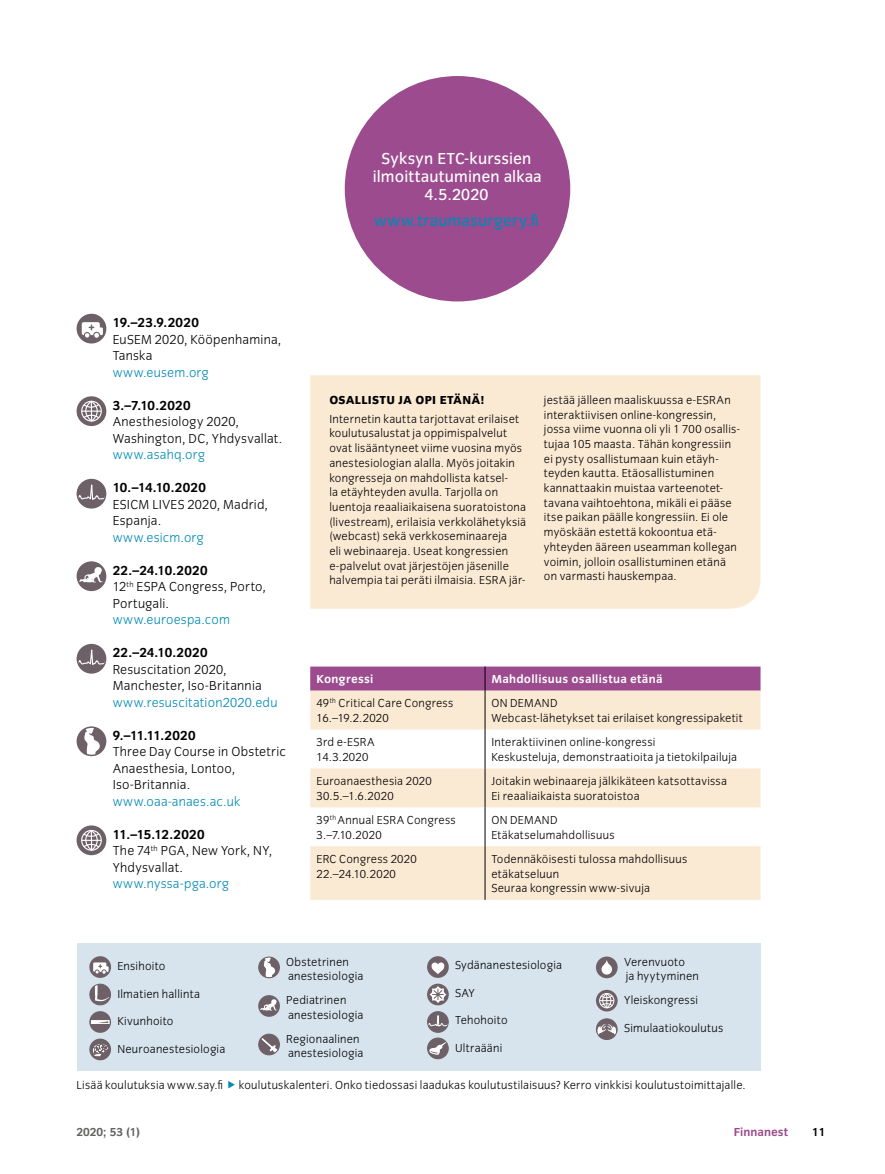
<style>
.page{position:relative;width:885px;height:1174px;background:#fff}
.page>*{position:absolute;margin:0;border:0;box-sizing:border-box;transform-origin:0 0}
.t1{font:16.5px/18px "Congress Sans";letter-spacing:.01em;color:#fff;text-align:center}
.t2{font:16.5px "Congress Sans";letter-spacing:.01em;color:#008ab4}
.t3{font:300 13.5px/16.5px "Congress Sans";letter-spacing:.015em;color:#000}
.t4{font:300 13.5px "Congress Sans";letter-spacing:.015em;color:#008ab4}
.t5{font:700 13.5px "Congress Sans";letter-spacing:.025em;color:#000}
.t6{font:700 13.5px "Congress Sans";color:#000}
.t7{font:300 12px/14.7px "Congress Sans";letter-spacing:.02em;color:#000}
.t8{font:700 12px "Congress Sans";letter-spacing:.02em;color:#fff}
.t9{font:800 12px "Congress Sans";letter-spacing:.02em;color:#000}
.t10{font:700 12px "Congress Sans";color:#636362}
.t11{font:700 12px "Congress Sans";color:#9b4b8e}
.t12{font:700 12px "Congress Sans";color:#000}
.s1{font-weight:700}
</style>
<div class="page">
<div style="left:77px;top:943px;width:683px;height:127px;background:#d7e4ed"></div>
<div style="left:89px;top:956px;width:22px;height:22px;background:#6d6167;border-radius:50%"></div>
<svg style="left:93px;top:962px;width:16px;height:12px"></svg>
<div style="left:90px;top:984px;width:20px;height:20px;background:#6d6167;border-radius:50%"></div>
<svg style="left:95px;top:985px;width:14px;height:16px"></svg>
<div style="left:89px;top:983px;width:22px;height:22px;border:1px solid #6d6167;border-radius:50%"></div>
<div style="left:89px;top:1011px;width:22px;height:21px;background:#6d6167;border-radius:50%"></div>
<svg style="left:91px;top:1020px;width:19px;height:4px"></svg>
<svg style="left:89px;top:1038px;width:22px;height:22px"></svg>
<svg style="left:92px;top:1042px;width:17px;height:14px"></svg>
<div style="left:259px;top:957px;width:20px;height:20px;background:#6d6167;border-radius:50%"></div>
<svg style="left:264px;top:958px;width:11px;height:18px"></svg>
<div style="left:258px;top:956px;width:22px;height:22px;border:1px solid #6d6167;border-radius:50%"></div>
<svg style="left:258px;top:995px;width:22px;height:21px"></svg>
<svg style="left:260px;top:999px;width:17px;height:11px"></svg>
<div style="left:259px;top:1034px;width:20px;height:20px;background:#6d6167;border-radius:50%"></div>
<svg style="left:262px;top:1038px;width:16px;height:15px"></svg>
<div style="left:258px;top:1033px;width:22px;height:22px;border:1px solid #6d6167;border-radius:50%"></div>
<div style="left:427px;top:956px;width:21px;height:22px;background:#6d6167;border-radius:50%"></div>
<svg style="left:431px;top:962px;width:13px;height:12px"></svg>
<svg style="left:427px;top:983px;width:21px;height:22px"></svg>
<svg style="left:429px;top:985px;width:17px;height:18px"></svg>
<svg style="left:427px;top:1011px;width:21px;height:21px"></svg>
<div style="left:427px;top:1011px;width:21px;height:21px;border:1px solid #6d6167;border-radius:50%"></div>
<div style="left:427px;top:1038px;width:21px;height:20px;background:#6d6167;border-radius:50%"></div>
<svg style="left:429px;top:1040px;width:17px;height:14px"></svg>
<div style="left:427px;top:1037px;width:21px;height:22px;border:1px solid #6d6167;border-radius:50%"></div>
<div style="left:596px;top:956px;width:21px;height:22px;background:#6d6167;border-radius:50%"></div>
<div style="left:601px;top:964px;width:11px;height:10px;background:#fff;border-radius:50%"></div>
<svg style="left:603px;top:960px;width:6px;height:6px"></svg>
<svg style="left:596px;top:989px;width:21px;height:22px"></svg>
<svg style="left:597px;top:992px;width:19px;height:17px"></svg>
<div style="left:596px;top:1018px;width:21px;height:21px;background:#6d6167;border-radius:50%"></div>
<svg style="left:596px;top:1023px;width:21px;height:14px"></svg>
<div style="left:596px;top:1018px;width:21px;height:22px;border:1px solid #6d6167;border-radius:50%"></div>
<div style="left:77px;top:314px;width:29px;height:29px;background:#6d6167;border-radius:50%"></div>
<div style="left:84px;top:332px;width:6px;height:7px;border:1px solid #6d6167;border-radius:50%"></div>
<div style="left:93px;top:332px;width:7px;height:7px;border:1px solid #6d6167;border-radius:50%"></div>
<svg style="left:82px;top:322px;width:21px;height:16px"></svg>
<div style="left:77px;top:396px;width:29px;height:30px;background:#6d6167;border-radius:50%"></div>
<svg style="left:79px;top:400px;width:25px;height:22px"></svg>
<svg style="left:77px;top:479px;width:29px;height:29px"></svg>
<div style="left:77px;top:479px;width:29px;height:29px;border:2px solid #6d6167;border-radius:50%"></div>
<div style="left:77px;top:561px;width:29px;height:30px;background:#6d6167;border-radius:50%"></div>
<svg style="left:79px;top:567px;width:24px;height:15px"></svg>
<svg style="left:77px;top:644px;width:29px;height:29px"></svg>
<div style="left:77px;top:644px;width:29px;height:29px;border:2px solid #6d6167;border-radius:50%"></div>
<div style="left:77px;top:727px;width:29px;height:28px;background:#6d6167;border-radius:50%"></div>
<svg style="left:84px;top:729px;width:16px;height:26px"></svg>
<div style="left:77px;top:726px;width:29px;height:30px;border:2px solid #6d6167;border-radius:50%"></div>
<div style="left:77px;top:825px;width:29px;height:30px;background:#6d6167;border-radius:50%"></div>
<svg style="left:79px;top:829px;width:25px;height:22px"></svg>
<div style="left:345px;top:76px;width:225px;height:225px;background:#9b4b8e;border-radius:50%"></div>
<div style="left:310px;top:375px;width:450px;height:233px;background:#fae9d3"></div>
<svg style="left:310px;top:690px;width:450px;height:210px;fill:#fae9d3"></svg>
<div style="left:310px;top:666px;width:450px;height:24px;background:#9b4b8e"></div>
<hr style="left:484px;top:690px;width:1px;height:39px;background:#000">
<hr style="left:484px;top:729px;width:1px;height:39px;background:#000">
<hr style="left:484px;top:768px;width:1px;height:39px;background:#000">
<hr style="left:484px;top:807px;width:1px;height:39px;background:#000">
<hr style="left:484px;top:846px;width:1px;height:54px;background:#000">
<h1 class="t1" style="left:373px;top:149px;width:170px">Syksyn ETC-kurssien ilmoittautuminen alkaa<br>4.5.2020</h1>
<h1 class="t2" style="left:374px;top:212px;width:166px">www.traumasurgery.fi</h1>
<p class="t5" style="left:113px;top:315px;width:88px">19.–23.9.2020</p>
<p class="t3" style="left:113px;top:331px;width:170px">EuSEM 2020, Kööpenhamina,<br>Tanska</p>
<p class="t4" style="left:113px;top:365px;width:98px">www.eusem.org</p>
<p class="t5" style="left:113px;top:397px;width:79px">3.–7.10.2020</p>
<p class="t3" style="left:113px;top:413px;width:171px">Anesthesiology 2020,<br>Washington, DC, Yhdysvallat.</p>
<p class="t4" style="left:113px;top:447px;width:94px">www.asahq.org</p>
<p class="t6" style="left:113px;top:480px;width:95px">10.–14.10.2020</p>
<p class="t3" style="left:113px;top:496px;width:157px">ESICM LIVES 2020, Madrid,<br>Espanja.</p>
<p class="t4" style="left:113px;top:530px;width:93px">www.esicm.org</p>
<p class="t3" style="left:113px;top:562px;width:155px"><span class="s1">22.–24.10.2020<br></span>12<sup>th</sup> ESPA Congress, Porto,<br>Portugali.</p>
<p class="t4" style="left:113px;top:612px;width:119px">www.euroespa.com</p>
<p class="t5" style="left:113px;top:645px;width:96px">22.–24.10.2020</p>
<p class="t3" style="left:113px;top:661px;width:150px">Resuscitation 2020,<br>Manchester, Iso-Britannia</p>
<p class="t4" style="left:113px;top:695px;width:166px">www.resuscitation2020.edu</p>
<p class="t5" style="left:113px;top:727px;width:84px">9.–11.11.2020</p>
<p class="t3" style="left:113px;top:743px;width:174px">Three Day Course in Obstetric<br>Anaesthesia, Lontoo,<br>Iso-Britannia.</p>
<p class="t4" style="left:113px;top:794px;width:129px">www.oaa-anaes.ac.uk</p>
<p class="t3" style="left:113px;top:826px;width:161px"><span class="s1">11.–15.12.2020<br></span>The 74<sup>th</sup> PGA, New York, NY,<br>Yhdysvallat.</p>
<p class="t4" style="left:113px;top:876px;width:118px">www.nyssa-pga.org</p>
<p class="t9" style="left:329px;top:393px;width:156px">OSALLISTU JA OPI ETÄNÄ!</p>
<p class="t7" style="left:329px;top:411px;width:198px">Internetin kautta tarjottavat erilaiset koulutusalustat ja oppimispalvelut ovat lisääntyneet viime vuosina myös anestesiologian alalla. Myös joitakin kongresseja on mahdollista katsel-<br>la etäyhteyden avulla. Tarjolla on luentoja reaaliaikaisena suoratoistona (livestream), erilaisia verkkolähetyksiä (webcast) sekä verkkoseminaareja<br>eli webinaareja. Useat kongressien e-palvelut ovat järjestöjen jäsenille halvempia tai peräti ilmaisia. ESRA jär-</p>
<p class="t7" style="left:544px;top:392px;width:197px">jestää jälleen maaliskuussa e-ESRAn interaktiivisen online-kongressin, jossa viime vuonna oli yli 1 700 osallis&shy;tujaa 105 maasta. Tähän kongressiin ei pysty osallistumaan kuin etäyh&shy;teyden kautta. Etäosallistuminen kannattaakin muistaa varteenotet&shy;tavana vaihtoehtona, mikäli ei pääse itse paikan päälle kongressiin. Ei ole myöskään estettä kokoontua etä&shy;yhteyden ääreen useamman kollegan voimin, jolloin osallistuminen etänä on varmasti hauskempaa.</p>
<p class="t8" style="left:316px;top:672px;width:58px">Kongressi</p>
<p class="t8" style="left:491px;top:672px;width:173px">Mahdollisuus osallistua etänä</p>
<p class="t7" style="left:316px;top:696px;width:138px">49<sup>th</sup> Critical Care Congress<br>16.–19.2.2020</p>
<p class="t7" style="left:491px;top:696px;width:253px">ON DEMAND<br>Webcast-lähetykset tai erilaiset kongressipaketit</p>
<p class="t7" style="left:316px;top:735px;width:60px">3rd e-ESRA<br>14.3.2020</p>
<p class="t7" style="left:491px;top:735px;width:247px">Interaktiivinen online-kongressi<br>Keskusteluja, demonstraatioita ja tietokilpailuja</p>
<p class="t7" style="left:316px;top:774px;width:117px">Euroanaesthesia 2020<br>30.5.–1.6.2020</p>
<p class="t7" style="left:491px;top:774px;width:237px">Joitakin webinaareja jälkikäteen katsottavissa<br>Ei reaaliaikaista suoratoistoa</p>
<p class="t7" style="left:316px;top:813px;width:140px">39<sup>th</sup> Annual ESRA Congress<br>3.–7.10.2020</p>
<p class="t7" style="left:491px;top:813px;width:125px">ON DEMAND<br>Etäkatselumahdollisuus</p>
<p class="t7" style="left:316px;top:851px;width:102px">ERC Congress 2020<br>22.–24.10.2020</p>
<p class="t7" style="left:491px;top:851px;width:197px">Todennäköisesti tulossa mahdollisuus etäkatseluun<br>Seuraa kongressin www-sivuja</p>
<p class="t7" style="left:117px;top:959px;width:50px">Ensihoito</p>
<p class="t7" style="left:117px;top:986px;width:84px">Ilmatien hallinta</p>
<p class="t7" style="left:117px;top:1014px;width:58px">Kivunhoito</p>
<p class="t7" style="left:117px;top:1041px;width:109px">Neuroanestesiologia</p>
<p class="t7" style="left:286px;top:954px;width:79px">Obstetrinen anestesiologia</p>
<p class="t7" style="left:286px;top:992px;width:79px">Pediatrinen anestesiologia</p>
<p class="t7" style="left:286px;top:1031px;width:79px">Regionaalinen anestesiologia</p>
<p class="t7" style="left:455px;top:958px;width:108px">Sydänanestesiologia</p>
<p class="t7" style="left:455px;top:985px;width:21px">SAY</p>
<p class="t7" style="left:455px;top:1013px;width:54px">Tehohoito</p>
<p class="t7" style="left:455px;top:1040px;width:49px">Ultraääni</p>
<p class="t7" style="left:624px;top:954px;width:76px">Verenvuoto<br>ja hyytyminen</p>
<p class="t7" style="left:624px;top:992px;width:75px">Yleiskongressi</p>
<p class="t7" style="left:624px;top:1020px;width:101px">Simulaatiokoulutus</p>
<p class="t7" style="left:77px;top:1077px;width:148px">Lisää koulutuksia www.say.fi</p>
<p class="t7" style="left:239px;top:1077px;width:508px">koulutuskalenteri. Onko tiedossasi laadukas koulutustilaisuus? Kerro vinkkisi koulutustoimittajalle.</p>
<p class="t10" style="left:77px;top:1125px;width:65px">2020; 53 (1)</p>
<p class="t11" style="left:733px;top:1125px;width:56px">Finnanest</p>
<p class="t12" style="left:812px;top:1125px;width:15px">11</p>
</div>
